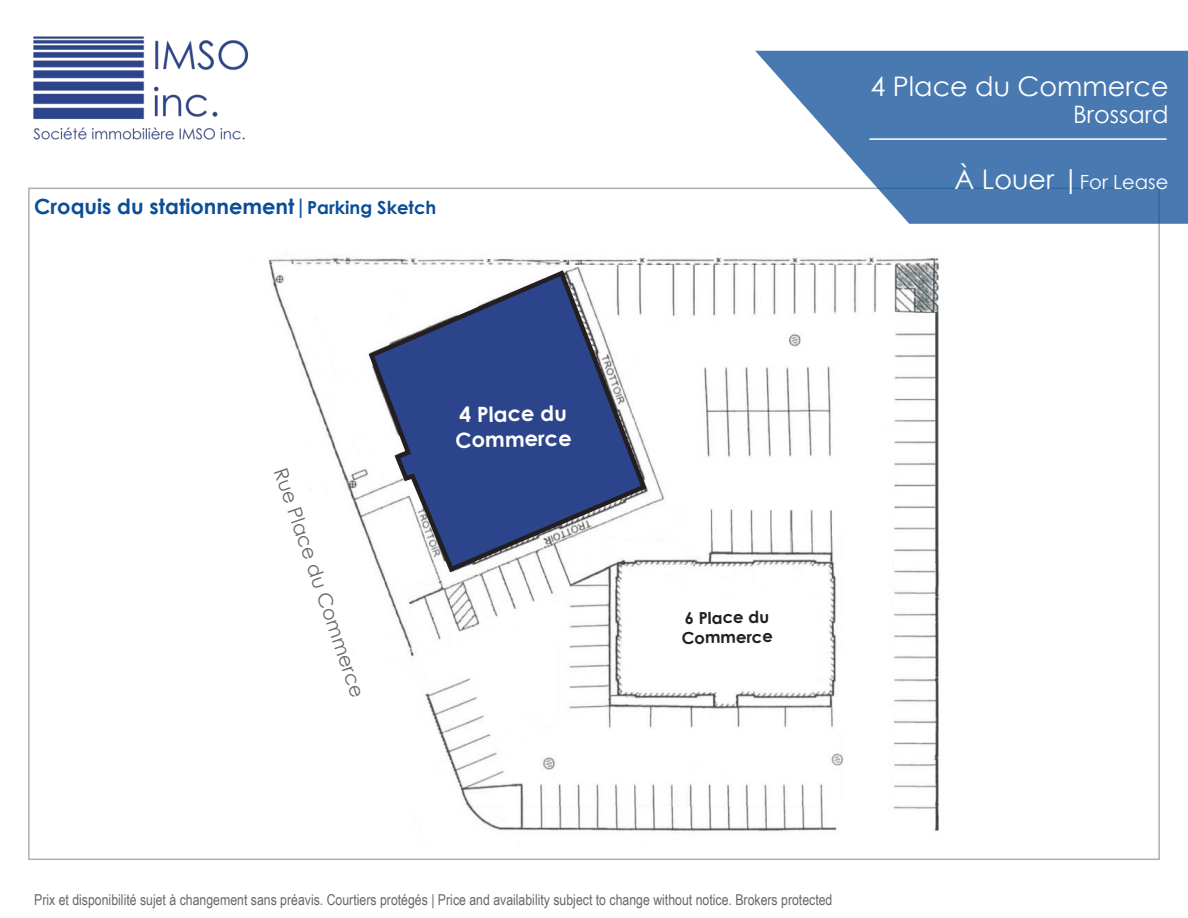
<style>
.page{position:relative;width:1188px;height:918px;background:#fff}
.page>*{position:absolute;margin:0;border:0;box-sizing:border-box;transform-origin:0 0}
.t1{font:27px "Century Gothic";color:#fff}
.t2{font:24px "Century Gothic";color:#fff}
.t3{font:700 21px "Century Gothic";color:#0b4e97}
.t4{font:700 21px/25.2px "Century Gothic";color:#fff}
.t5{font:19.5px "Century Gothic";color:#656969}
.t6{font:19.5px "Century Gothic";color:#fff}
.t7{font:700 16.5px/19.8px "Century Gothic";color:#231f20}
.t8{font:15px "Arial Narrow";color:#656969}
.s1{font-size:18px}
.s2{font-size:27px}
</style>
<div class="page">
<img style="left:33px;top:36px;width:216px;height:104px">
<img style="left:268px;top:257px;width:672px;height:576px">
<svg style="left:366px;top:267px;width:283px;height:308px"></svg>
<svg style="left:755px;top:51px;width:433px;height:173px;fill:#487ab1"></svg>
<hr style="left:869px;top:138px;width:298px;height:2px;background:#fff">
<p class="t3" style="left:34px;top:191px;width:404px">Croquis du stationnement|<span class="s1">Parking Sketch</span></p>
<p class="t5" style="left:293px;top:464px;width:242px;rotate:71deg">Rue Place du Commerce</p>
<p class="t4" style="left:455px;top:401px;width:118px;rotate:-1deg">4 Place du<br>Commerce</p>
<h1 class="t1" style="left:870px;top:67px;width:300px">4 Place du Commerce</h1>
<h2 class="t2" style="left:1073px;top:98px;width:97px">Brossard</h2>
<h3 class="t6" style="left:955px;top:168px;width:216px"><span class="s2">À Louer |</span>For Lease</h3>
<p class="t7" style="left:681px;top:607px;width:93px;rotate:-1deg">6 Place du<br>Commerce</p>
<p class="t8" style="left:34px;top:889px;width:800px">Prix et disponibilité sujet à changement sans préavis. Courtiers protégés | Price and availability subject to change without notice. Brokers protected</p>
</div>
